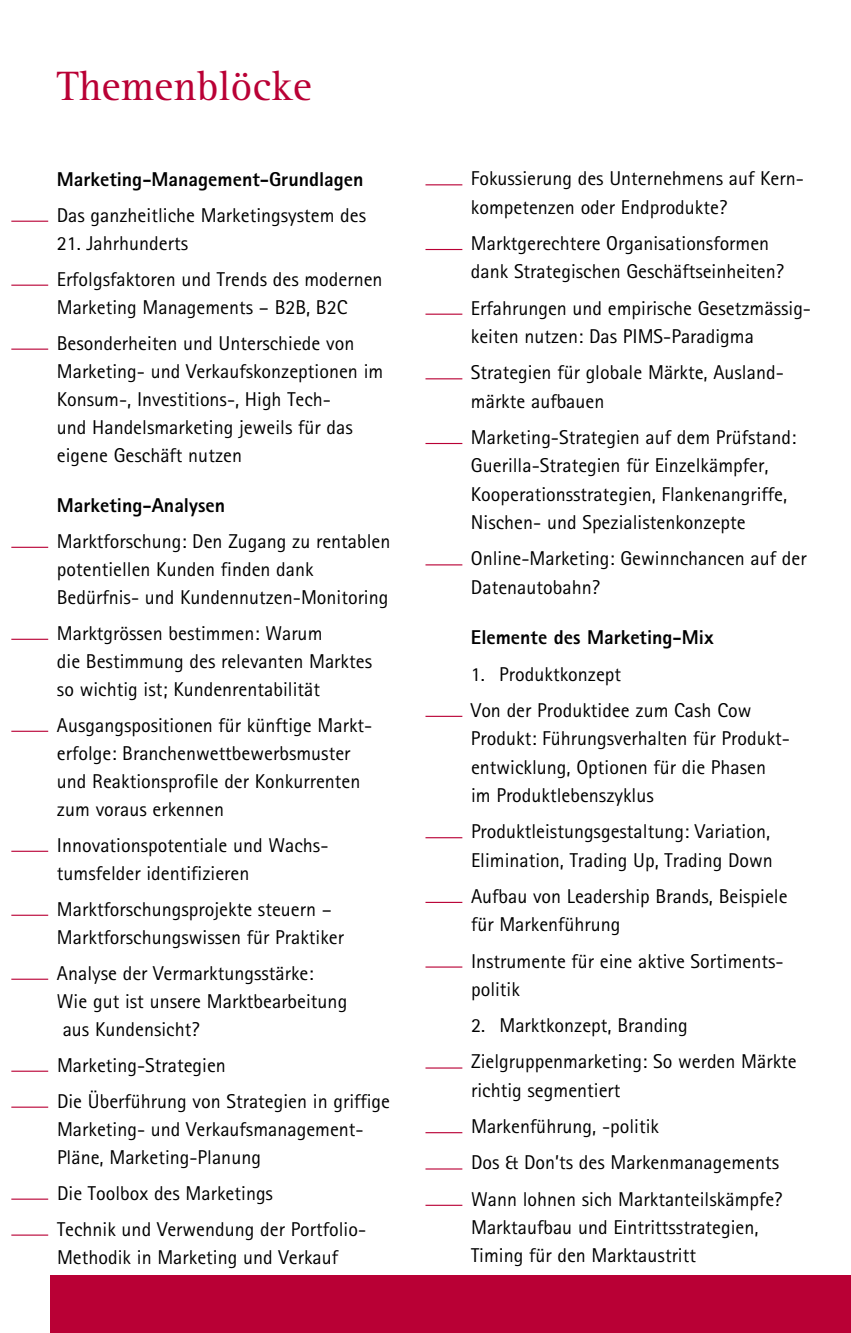
<style>
.page{position:relative;width:851px;height:1333px;background:#fff}
.page>*{position:absolute;margin:0;border:0;box-sizing:border-box;transform-origin:0 0}
.t1{font:42.4px "Rotis Serif";color:#b90035}
.t2{font:20px/28px "Rotis Sans Serif";color:#000}
.t3{font:800 20px "Rotis Sans Serif";color:#000}
</style>
<div class="page">
<div style="left:51px;top:1274px;width:799px;height:58px;background:#b90035"></div>
<hr style="left:11px;top:221px;width:37px;height:1px;background:#b90035">
<hr style="left:11px;top:284px;width:37px;height:2px;background:#b90035">
<hr style="left:11px;top:348px;width:37px;height:2px;background:#b90035">
<hr style="left:11px;top:546px;width:37px;height:2px;background:#b90035">
<hr style="left:11px;top:638px;width:37px;height:2px;background:#b90035">
<hr style="left:11px;top:730px;width:37px;height:1px;background:#b90035">
<hr style="left:11px;top:850px;width:37px;height:1px;background:#b90035">
<hr style="left:11px;top:914px;width:37px;height:1px;background:#b90035">
<hr style="left:11px;top:978px;width:37px;height:1px;background:#b90035">
<hr style="left:11px;top:1070px;width:37px;height:1px;background:#b90035">
<hr style="left:11px;top:1106px;width:37px;height:1px;background:#b90035">
<hr style="left:11px;top:1198px;width:37px;height:1px;background:#b90035">
<hr style="left:11px;top:1234px;width:37px;height:1px;background:#b90035">
<hr style="left:425px;top:184px;width:37px;height:1px;background:#b90035">
<hr style="left:425px;top:249px;width:37px;height:1px;background:#b90035">
<hr style="left:425px;top:313px;width:37px;height:2px;background:#b90035">
<hr style="left:425px;top:378px;width:37px;height:1px;background:#b90035">
<hr style="left:425px;top:443px;width:37px;height:1px;background:#b90035">
<hr style="left:425px;top:564px;width:37px;height:1px;background:#b90035">
<hr style="left:425px;top:715px;width:37px;height:2px;background:#b90035">
<hr style="left:425px;top:837px;width:37px;height:1px;background:#b90035">
<hr style="left:425px;top:901px;width:37px;height:1px;background:#b90035">
<hr style="left:425px;top:966px;width:37px;height:1px;background:#b90035">
<hr style="left:425px;top:1067px;width:37px;height:1px;background:#b90035">
<hr style="left:425px;top:1132px;width:37px;height:1px;background:#b90035">
<hr style="left:425px;top:1168px;width:37px;height:1px;background:#b90035">
<hr style="left:425px;top:1204px;width:37px;height:1px;background:#b90035">
<h1 class="t1" style="left:57px;top:62px;width:256px">Themenblöcke</h1>
<p class="t3" style="left:57px;top:166px;width:308px">Marketing-Management-Grundlagen</p>
<p class="t2" style="left:57px;top:201px;width:311px">Das ganzheitliche Marketingsystem des</p>
<p class="t2" style="left:57px;top:225px;width:327px;line-height:36px">21. Jahrhunderts<br>Erfolgsfaktoren und Trends des modernen</p>
<p class="t2" style="left:57px;top:289px;width:299px;line-height:36px">Marketing Managements – B2B, B2C<br>Besonderheiten und Unterschiede von</p>
<p class="t2" style="left:57px;top:357px;width:328px">Marketing- und Verkaufskonzeptionen im Konsum-, Investitions-, High Tech-<br>und Handelsmarketing jeweils für das eigene Geschäft nutzen</p>
<p class="t3" style="left:57px;top:492px;width:170px">Marketing-Analysen</p>
<p class="t2" style="left:57px;top:527px;width:335px">Marktforschung: Den Zugang zu rentablen potentiellen Kunden finden dank<br>Bedürfnis- und Kundennutzen-Monitoring</p>
<p class="t2" style="left:57px;top:619px;width:316px">Marktgrössen bestimmen: Warum<br>die Bestimmung des relevanten Marktes so wichtig ist; Kundenrentabilität</p>
<p class="t2" style="left:57px;top:711px;width:317px">Ausgangspositionen für künftige Markt&shy;erfolge: Branchenwettbewerbsmuster und Reaktionsprofile der Konkurrenten zum voraus erkennen</p>
<p class="t2" style="left:57px;top:831px;width:273px">Innovationspotentiale und Wachs&shy;tumsfelder identifizieren</p>
<p class="t2" style="left:57px;top:894px;width:288px">Marktforschungsprojekte steuern –<br>Marktforschungswissen für Praktiker</p>
<p class="t2" style="left:57px;top:958px;width:292px">Analyse der Vermarktungsstärke:<br>Wie gut ist unsere Marktbearbeitung aus Kundensicht?</p>
<p class="t2" style="left:57px;top:1046px;width:334px;line-height:36px">Marketing-Strategien<br>Die Überführung von Strategien in griffige</p>
<p class="t2" style="left:57px;top:1114px;width:308px">Marketing- und Verkaufsmanagement-<br>Pläne, Marketing-Planung</p>
<p class="t2" style="left:57px;top:1174px;width:310px;line-height:36px">Die Toolbox des Marketings<br>Technik und Verwendung der Portfolio-</p>
<p class="t2" style="left:57px;top:1242px;width:282px">Methodik in Marketing und Verkauf</p>
<p class="t2" style="left:471px;top:164px;width:334px">Fokussierung des Unternehmens auf Kern&shy;kompetenzen oder Endprodukte?</p>
<p class="t2" style="left:471px;top:229px;width:314px">Marktgerechtere Organisationsformen dank Strategischen Geschäftseinheiten?</p>
<p class="t2" style="left:471px;top:293px;width:341px">Erfahrungen und empirische Gesetzmässig&shy;keiten nutzen: Das PIMS-Paradigma</p>
<p class="t2" style="left:471px;top:358px;width:314px">Strategien für globale Märkte, Ausland&shy;märkte aufbauen</p>
<p class="t2" style="left:471px;top:423px;width:327px">Marketing-Strategien auf dem Prüfstand:<br>Guerilla-Strategien für Einzelkämpfer, Kooperationsstrategien, Flankenangriffe, Nischen- und Spezialistenkonzepte</p>
<p class="t2" style="left:471px;top:544px;width:337px">Online-Marketing: Gewinnchancen auf der<br>Datenautobahn?</p>
<p class="t3" style="left:471px;top:624px;width:244px">Elemente des Marketing-Mix</p>
<p class="t2" style="left:471px;top:655px;width:282px;line-height:36.2px">1. Produktkonzept<br>Von der Produktidee zum Cash Cow</p>
<p class="t2" style="left:471px;top:724px;width:320px">Produkt: Führungsverhalten für Produkt&shy;entwicklung, Optionen für die Phasen im Produktlebenszyklus</p>
<p class="t2" style="left:471px;top:817px;width:303px">Produktleistungsgestaltung: Variation,<br>Elimination, Trading Up, Trading Down</p>
<p class="t2" style="left:471px;top:881px;width:318px">Aufbau von Leadership Brands, Beispiele für Markenführung</p>
<p class="t2" style="left:471px;top:946px;width:314px">Instrumente für eine aktive Sortiments&shy;politik</p>
<p class="t2" style="left:471px;top:1007px;width:327px;line-height:36.2px">2. Marktkonzept, Branding<br>Zielgruppenmarketing: So werden Märkte</p>
<p class="t2" style="left:471px;top:1071px;width:313px;line-height:36.2px">richtig segmentiert<br>Markenführung, -politik<br>Dos &amp; Don’ts des Markenmanagements<br>Wann lohnen sich Marktanteilskämpfe?</p>
<p class="t2" style="left:471px;top:1212px;width:289px">Marktaufbau und Eintrittsstrategien,<br>Timing für den Marktaustritt</p>
</div>
